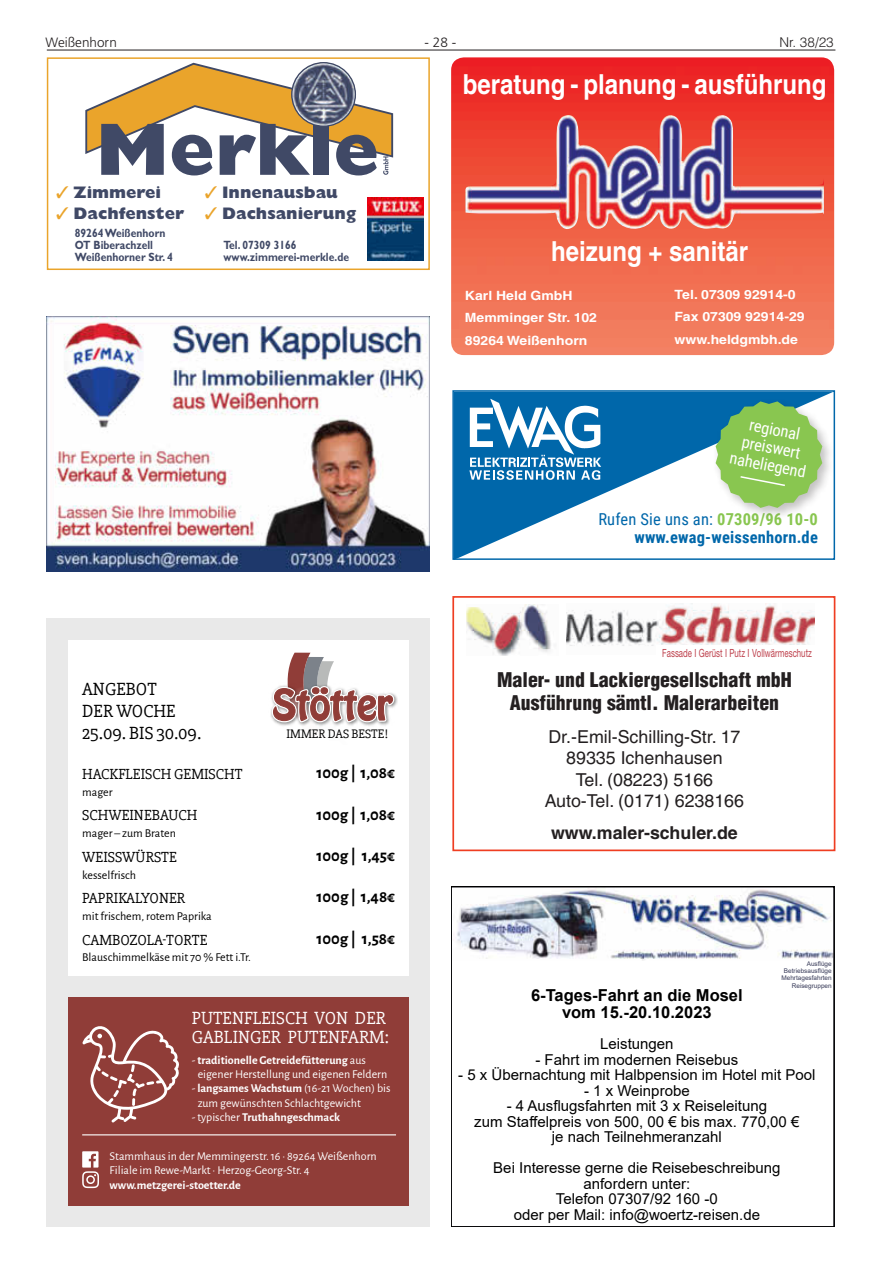
<style>
.page{position:relative;width:881px;height:1263px;background:#fff}
.page>*{position:absolute;margin:0;border:0;box-sizing:border-box;transform-origin:0 0}
.t1{font:800 74.7px "Gill Sans";color:#404966}
.t2{font:700 27.6px "Helvetica LT";color:#fff;scale:.87 1}
.t3{font:900 condensed 19.8px/23.7px "Helvetica LT";color:#231f20;text-align:center}
.t4{font:18.15px/19.5px "Slabo 27 px";color:#fff}
.t5{font:18.15px/21.8px "Slabo 27 px";color:#000}
.t6{font:17.85px/21.3px "Helvetica LT";color:#231f20;text-align:center}
.t7{font:700 17.85px "Helvetica LT";color:#231f20}
.t8{font:700 16.95px/31.5px "Helvetica Neue LT";letter-spacing:.05em;color:#000;text-align:center}
.t9{font:700 16.95px "Helvetica Neue LT";letter-spacing:.01em;color:#000}
.t10{font:800 16.8px "Gill Sans";color:#404966}
.t11{font:700 16.65px "Alegreya Sans";color:#000}
.t12{font:700 16.5px/18px "Roboto Condensed";letter-spacing:.01em;color:#0067aa;text-align:right}
.t13{font:700 16.5px/17.1px "Arial";color:#000;text-align:center}
.t14{font:16.5px/18px "Roboto Condensed";color:#fff;text-align:center}
.t15{font:15px/15.5px "Arial";color:#000;text-align:center}
.t16{font:15px "Slabo 27 px";color:#000}
.t17{font:300 13.5px "Frutiger LT";color:#231f20}
.t18{font:300 13.5px "Helvetica LT";color:#231f20}
.t19{font:700 12.75px/22.2px "Helvetica LT";color:#fff;scale:1.1 1}
.t20{font:12.75px "Slabo 27 px";color:#000}
.t21{font:12px/14.4px "Alegreya Sans";color:#fff}
.t22{font:12px "Alegreya Sans";color:#000}
.t23{font:700 12px/12.3px "Gill Sans CE";color:#404966;scale:.86 1}
.t24{font:700 12px "Alegreya Sans";color:#fff}
.t25{font:11.25px "Helvetica Neue LT";color:#be414d;scale:.7 1}
.t26{font:6.45px/7.5px "Arial";color:#373a58;text-align:right}
.s1{color:#eaa42b}
.s2{font-weight:700}
.s3{font-weight:400}
.s4{color:#89c650}
.s5{font-weight:500}
</style>
<div class="page">
<hr style="left:47px;top:50px;width:788px;height:1px;background:#231f20">
<img style="left:451px;top:57px;width:382px;height:298px">
<img style="left:465px;top:114px;width:358px;height:120px">
<img style="left:47px;top:317px;width:382px;height:255px">
<div style="left:47px;top:57px;width:382px;height:213px;border:2px solid #eaa42b"></div>
<svg style="left:85px;top:62px;width:309px;height:113px"></svg>
<img style="left:292px;top:63px;width:63px;height:63px;border-radius:32px">
<div style="left:291px;top:62px;width:65px;height:65px;border:1px solid #404966;border-radius:50%"></div>
<img style="left:367px;top:198px;width:56px;height:62px">
<div style="left:47px;top:619px;width:382px;height:608px;background:#e9e9e9"></div>
<div style="left:68px;top:640px;width:340px;height:336px;background:#fff"></div>
<svg style="left:270px;top:653px;width:126px;height:74px"></svg>
<div style="left:68px;top:997px;width:340px;height:208px;background:#903d38"></div>
<svg style="left:82px;top:1151px;width:17px;height:37px"></svg>
<hr style="left:82px;top:1134px;width:314px;height:1px;background:#fff">
<svg style="left:82px;top:1026px;width:97px;height:97px"></svg>
<img style="left:457px;top:889px;width:374px;height:72px">
<div style="left:451px;top:887px;width:382px;height:340px;border:1px solid #000"></div>
<img style="left:566px;top:603px;width:248px;height:43px">
<img style="left:466px;top:604px;width:85px;height:52px">
<div style="left:655px;top:645px;width:161px;height:15px;background:#fff"></div>
<img style="left:466px;top:604px;width:57px;height:2px">
<div style="left:452px;top:596px;width:383px;height:255px;border:2px solid #ef3e22"></div>
<svg style="left:454px;top:392px;width:378px;height:166px"></svg>
<svg style="left:469px;top:399px;width:132px;height:81px"></svg>
<div style="left:452px;top:390px;width:382px;height:170px;border:1px solid #0067aa"></div>
<div style="left:711px;top:398px;width:123px;height:122px;background:#231f20;opacity:.28"></div>
<svg style="left:715px;top:401px;width:107px;height:107px"></svg>
<p class="t17" style="left:45px;top:35px;width:73px">Weißenhorn</p>
<p class="t17" style="left:424px;top:35px;width:33px">- 28 -</p>
<p class="t18" style="left:779px;top:34px;width:56px">Nr. 38/23</p>
<h2 class="t2" style="left:462px;top:67px;width:419px">beratung - planung - ausführung</h2>
<h1 class="t1" style="left:96px;top:106px;width:285px">Merkle</h1>
<p class="t10" style="left:56px;top:183px;width:106px"><span class="s1">✓</span> Zimmerei</p>
<p class="t10" style="left:205px;top:183px;width:135px"><span class="s1">✓</span> Innenausbau</p>
<p class="t10" style="left:56px;top:203px;width:301px"><span class="s1">✓</span> Dachfenster <span class="s1">✓</span> Dachsanierung</p>
<p class="t23" style="left:75px;top:227px;width:107px">89264 Weißenhorn<br>OT Biberachzell</p>
<p class="t23" style="left:223px;top:239px;width:86px">Tel. 07309 3166</p>
<p class="t23" style="left:75px;top:251px;width:115px">Weißenhorner Str. 4</p>
<p class="t23" style="left:223px;top:251px;width:147px">www.zimmerei-merkle.de</p>
<p class="t5" style="left:82px;top:678px;width:120px">ANGEBOT<br>DER WOCHE<br>25.09. BIS 30.09.</p>
<p class="t16" style="left:82px;top:765px;width:162px">HACKFLEISCH GEMISCHT</p>
<p class="t22" style="left:82px;top:784px;width:32px">mager</p>
<p class="t16" style="left:82px;top:807px;width:117px">SCHWEINEBAUCH</p>
<p class="t22" style="left:82px;top:825px;width:95px">mager – zum Braten</p>
<p class="t16" style="left:82px;top:848px;width:96px">WEISSWÜRSTE</p>
<p class="t22" style="left:82px;top:866px;width:55px">kesselfrisch</p>
<p class="t16" style="left:82px;top:889px;width:104px">PAPRIKALYONER</p>
<p class="t16" style="left:82px;top:931px;width:127px">CAMBOZOLA-TORTE</p>
<p class="t22" style="left:82px;top:908px;width:131px">mit frischem, rotem Paprika</p>
<p class="t22" style="left:82px;top:949px;width:170px">Blauschimmelkäse mit 70 % Fett i.Tr.</p>
<p class="t20" style="left:286px;top:727px;width:103px">IMMER DAS BESTE!</p>
<p class="t11" style="left:316px;top:760px;width:80px">100g | 1,08€</p>
<p class="t11" style="left:316px;top:802px;width:80px">100g | 1,08€</p>
<p class="t11" style="left:316px;top:843px;width:80px">100g | 1,45€</p>
<p class="t11" style="left:316px;top:885px;width:80px">100g | 1,48€</p>
<p class="t11" style="left:316px;top:926px;width:80px">100g | 1,58€</p>
<p class="t4" style="left:191px;top:1008px;width:199px">PUTENFLEISCH VON DER<br>GABLINGER PUTENFARM:</p>
<p class="t21" style="left:197px;top:1052px;width:191px;text-indent:-6px">- <span class="s2">traditionelle Getreidefütterung</span> aus eigener Herstellung und eigenen Feldern</p>
<p class="t21" style="left:197px;top:1081px;width:194px;text-indent:-6px">- <span class="s2">langsames Wachstum</span> (16-21 Wochen) bis zum gewünschten Schlachtgewicht</p>
<p class="t24" style="left:191px;top:1108px;width:150px"><span class="s3">- typischer</span> Truthahngeschmack</p>
<p class="t21" style="left:109px;top:1148px;width:268px">Stammhaus in der Memmingerstr. 16 · 89264 Weißenhorn<br>Filiale im Rewe-Markt · Herzog-Georg-Str. 4</p>
<p class="t24" style="left:109px;top:1176px;width:133px">www.metzgerei-stoetter.de</p>
<h2 class="t2" style="left:551px;top:234px;width:228px">heizung + sanitär</h2>
<p class="t19" style="left:465px;top:284px;width:122px">Karl Held GmbH<br>Memminger Str. 102<br>89264 Weißenhorn</p>
<p class="t19" style="left:674px;top:283px;width:120px">Tel. 07309 92914-0<br>Fax 07309 92914-29 www.heldgmbh.de</p>
<p class="t14" style="left:738px;top:413px;width:79px;rotate:11deg">regional preiswert naheliegend</p>
<p class="t12" style="left:598px;top:509px;width:221px"><span class="s3">Rufen Sie uns an:</span> <span class="s4">07309/96 10-0 </span>www.ewag-weissenhorn.de</p>
<p class="t25" style="left:662px;top:646px;width:215px">Fassade I Gerüst I Putz I Vollwärmeschutz</p>
<h3 class="t3" style="left:497px;top:667px;width:296px">Maler- und Lackiergesellschaft mbH<br>Ausführung sämtl. Malerarbeiten</h3>
<p class="t6" style="left:544px;top:726px;width:201px">Dr.-Emil-Schilling-Str. 17<br>89335 Ichenhausen<br>Tel. (08223) 5166<br>Auto-Tel. (0171) 6238166</p>
<p class="t7" style="left:551px;top:822px;width:188px">www.maler-schuler.de</p>
<p class="t8" style="left:451px;top:664px;width:383px">Maler- und Lackiergesellschaft mbH<br><span class="s5">Dr.-Emil-Schilling-Str. 17 ·</span> 89335 Ichenhausen</p>
<p class="t9" style="left:549px;top:744px;width:187px">www.maler-schuler.de</p>
<p class="t26" style="left:781px;top:959px;width:52px">Ausflüge<br>Betriebsausflüge<br>Mehrtagesfahrten<br>Reisegruppen</p>
<p class="t13" style="left:531px;top:987px;width:213px">6-Tages-Fahrt an die Mosel vom 15.-20.10.2023</p>
<p class="t15" style="left:600px;top:1036px;width:75px">Leistungen</p>
<p class="t15" style="left:535px;top:1051px;width:204px">- Fahrt im modernen Reisebus</p>
<p class="t15" style="left:458px;top:1067px;width:358px">- 5 x Übernachtung mit Halbpension im Hotel mit Pool</p>
<p class="t15" style="left:583px;top:1082px;width:107px">- 1 x Weinprobe</p>
<p class="t15" style="left:474px;top:1098px;width:326px">- 4 Ausflugsfahrten mit 3 x Reiseleitung<br>zum Staffelpreis von 500, 00 € bis max. 770,00 € je nach Teilnehmeranzahl</p>
<p class="t15" style="left:493px;top:1160px;width:288px">Bei Interesse gerne die Reisebeschreibung anfordern unter:<br>Telefon 07307/92 160 -0<br>oder per Mail: info@woertz-reisen.de</p>
</div>
